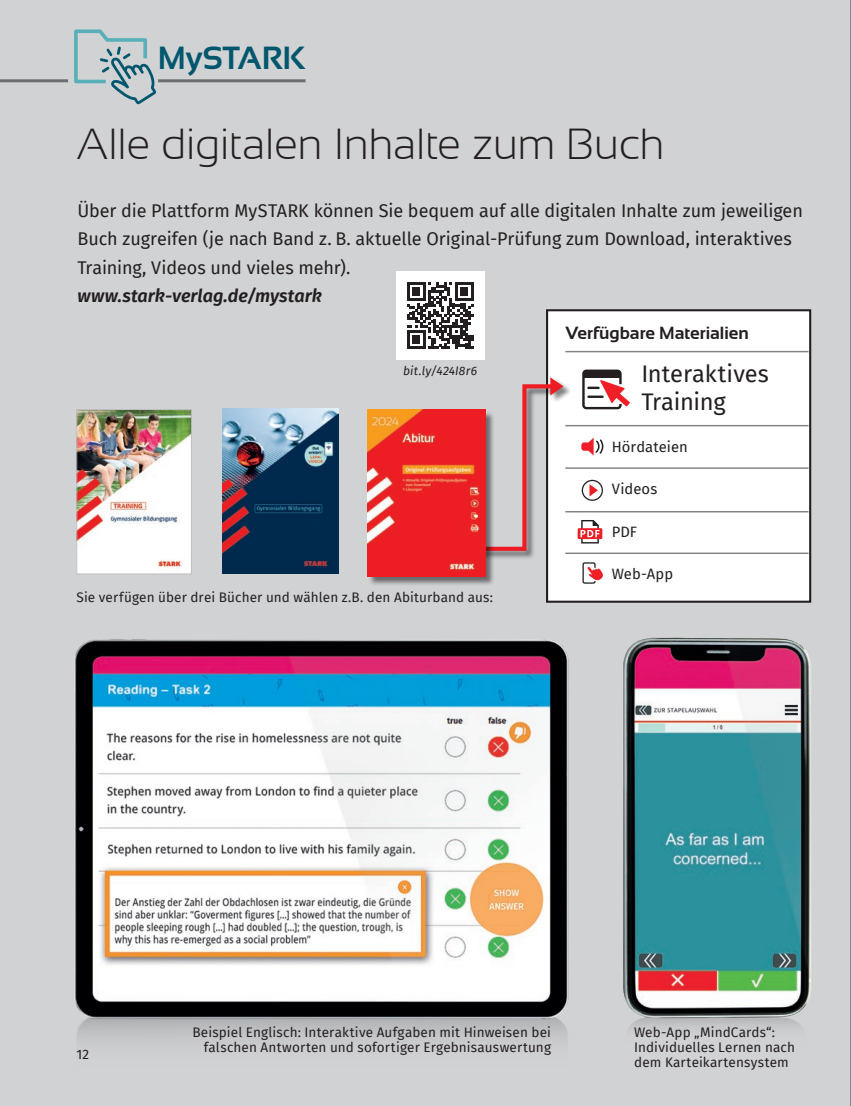
<style>
.page{position:relative;width:851px;height:1106px;background:#fff}
.page>*{position:absolute;margin:0;border:0;box-sizing:border-box;transform-origin:0 0}
.t1{font:300 43.5px "Sansation";letter-spacing:-.015em;color:#231f20}
.t2{font:700 31.95px "Sansation";color:#00576d}
.t3{font:23.4px/28.2px "Fira Sans";letter-spacing:-.01em;color:#231f20}
.t4{font:18px/28.5px "Fira Sans";letter-spacing:-.005em;color:#231f20}
.t5{font:italic 600 18px "Fira Sans";color:#231f20}
.t6{font:700 17.55px "Sansation";color:#231f20}
.t7{font:14.7px "Fira Sans";color:#231f20}
.t8{font:13.5px/15px "Fira Sans";letter-spacing:.01em;color:#231f20;text-align:right}
.t9{font:italic 12.15px "Fira Sans";letter-spacing:.015em;color:#231f20}
</style>
<div class="page">
<div style="left:0;top:0;width:850px;height:1106px;background:#d1d2d4"></div>
<svg style="left:850px;top:0;width:1px;height:1106px"></svg>
<svg style="left:72px;top:28px;width:84px;height:77px;background:#b0c2c7"></svg>
<hr style="left:0;top:79px;width:68px;height:3px;background:#6c6d70">
<hr style="left:158px;top:79px;width:147px;height:3px;background:#6c6d70">
<img style="left:66px;top:634px;width:510px;height:467px">
<div style="left:547px;top:310px;width:263px;height:291px;background:#fff"></div>
<div style="left:546px;top:309px;width:265px;height:293px;border:2px solid #231f20"></div>
<hr style="left:565px;top:351px;width:243px;height:1px;background:#808285">
<hr style="left:565px;top:425px;width:243px;height:1px;background:#808285">
<hr style="left:565px;top:467px;width:243px;height:2px;background:#808285">
<hr style="left:565px;top:511px;width:243px;height:1px;background:#808285">
<hr style="left:565px;top:552px;width:243px;height:2px;background:#808285">
<div style="left:577px;top:528px;width:25px;height:11px;background:#ee1f26"></div>
<svg style="left:580px;top:520px;width:19px;height:23px"></svg>
<svg style="left:581px;top:437px;width:22px;height:18px"></svg>
<svg style="left:581px;top:480px;width:22px;height:21px"></svg>
<svg style="left:587px;top:566px;width:15px;height:14px"></svg>
<div style="left:582px;top:562px;width:13px;height:21px;border:1px solid #231f20;border-radius:2px"></div>
<div style="left:584px;top:371px;width:35px;height:7px;background:#231f20"></div>
<div style="left:582px;top:369px;width:39px;height:40px;border:2px solid #231f20;border-radius:3px"></div>
<svg style="left:588px;top:380px;width:41px;height:26px"></svg>
<img style="left:443px;top:375px;width:131px;height:187px">
<svg style="left:441px;top:377px;width:122px;height:176px"></svg>
<img style="left:78px;top:411px;width:112px;height:161px">
<div style="left:76px;top:409px;width:116px;height:165px;border:1px solid #bcbdc0"></div>
<img style="left:367px;top:409px;width:129px;height:178px">
<img style="left:367px;top:409px;width:119px;height:168px">
<img style="left:223px;top:408px;width:116px;height:166px">
<img style="left:617px;top:634px;width:204px;height:450px">
<div style="left:396px;top:272px;width:88px;height:88px;background:#fff"></div>
<svg style="left:407px;top:282px;width:66px;height:67px"></svg>
<h2 class="t2" style="left:158px;top:40px;width:149px">MySTARK</h2>
<h1 class="t1" style="left:77px;top:120px;width:589px">Alle digitalen Inhalte zum Buch</h1>
<h3 class="t4" style="left:77px;top:196px;width:726px">Über die Plattform MySTARK können Sie bequem auf alle digitalen Inhalte zum jeweiligen<br>Buch zugreifen (je nach Band z. B. aktuelle Original-Prüfung zum Download, interaktives<br>Training, Videos und vieles mehr).</h3>
<h3 class="t5" style="left:77px;top:281px;width:246px">www.stark-verlag.de/mystark</h3>
<p class="t9" style="left:403px;top:361px;width:75px">bit.ly/424I8r6</p>
<p class="t8" style="left:77px;top:589px;width:418px">Sie verfügen über drei Bücher und wählen z.B. den Abiturband aus:</p>
<p class="t6" style="left:565px;top:323px;width:185px">Verfügbare Materialien</p>
<h3 class="t3" style="left:641px;top:359px;width:129px">Interaktives<br>Training</h3>
<p class="t7" style="left:611px;top:435px;width:77px">Hördateien</p>
<p class="t7" style="left:611px;top:478px;width:47px">Videos</p>
<p class="t7" style="left:611px;top:521px;width:27px">PDF</p>
<p class="t7" style="left:611px;top:562px;width:63px">Web-App</p>
<p class="t8" style="left:77px;top:1046px;width:14px">12</p>
<p class="t8" style="left:192px;top:1024px;width:360px">Beispiel Englisch: Interaktive Aufgaben mit Hinweisen bei falschen Antworten und sofortiger Ergebnisauswertung</p>
<p class="t8" style="left:634px;top:1024px;width:162px;text-align:left">Web-App „MindCards“:<br>Individuelles Lernen nach dem Karteikartensystem</p>
</div>
